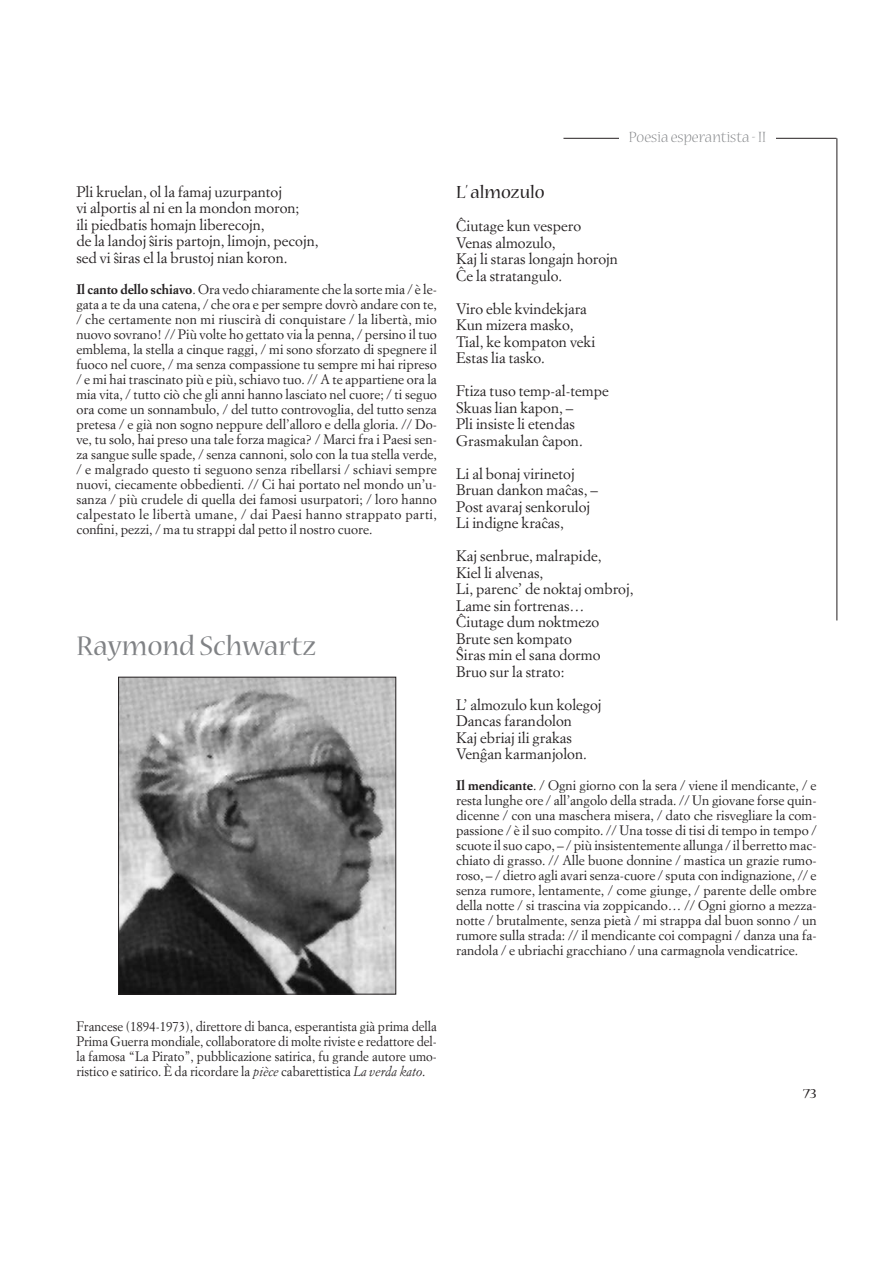
<style>
.page{position:relative;width:893px;height:1263px;background:#fff}
.page>*{position:absolute;margin:0;border:0;box-sizing:border-box;transform-origin:0 0}
.t1{font:30px "Nueva Std";color:#808285}
.t2{font:19.5px "Nueva Std";color:#231f20}
.t3{font:300 16.5px "Nueva Std";color:#808285}
.t4{font:15px/16.5px "Simoncini Garamond";color:#231f20}
.t5{font:15px "Nueva Std";color:#231f20;scale:1.1 1}
.t6{font:13.5px/15px "Simoncini Garamond";color:#231f20;text-align:justify}
.t7{font:13.5px/15px "Simoncini Garamond";color:#231f20;text-align:justify;scale:.95 1}
.s1{font-weight:700}
.s2{font-style:italic}
</style>
<div class="page">
<hr style="left:563px;top:138px;width:273px;height:1px;background:#231f20">
<hr style="left:836px;top:138px;width:1px;height:482px;background:#231f20">
<div style="left:619px;top:131px;width:156px;height:18px;background:#fff"></div>
<img style="left:120px;top:679px;width:274px;height:314px">
<div style="left:118px;top:677px;width:278px;height:318px;border:1px solid #231f20"></div>
<p class="t4" style="left:76px;top:184px;width:244px">Pli kruelan, ol la famaj uzurpantoj<br>vi alportis al ni en la mondon moron;<br>ili piedbatis homajn liberecojn,<br>de la landoj sˆiris partojn, limojn, pecojn, sed vi sˆiras el la brustoj nian koron.</p>
<p class="t6" style="left:76px;top:282px;width:362px"><span class="s1">Il canto dello schiavo</span>. Ora vedo chiaramente che la sorte mia / è le&shy;gata a te da una catena, / che ora e per sempre dovrò andare con te, / che certamente non mi riuscirà di conquistare / la libertà, mio nuovo sovrano! // Più volte ho gettato via la penna, / persino il tuo emblema, la stella a cinque raggi, / mi sono sforzato di spegnere il fuoco nel cuore, / ma senza compassione tu sempre mi hai ripreso / e mi hai trascinato più e più, schiavo tuo. // A te appartiene ora la mia vita, / tutto ciò che gli anni hanno lasciato nel cuore; / ti seguo ora come un sonnambulo, / del tutto controvoglia, del tutto senza pretesa / e già non sogno neppure dell’alloro e della gloria. // Do&shy;ve, tu solo, hai preso una tale forza magica? / Marci fra i Paesi sen&shy;za sangue sulle spade, / senza cannoni, solo con la tua stella verde, / e malgrado questo ti seguono senza ribellarsi / schiavi sempre nuovi, ciecamente obbedienti. // Ci hai portato nel mondo un’u&shy;sanza / più crudele di quella dei famosi usurpatori; / loro hanno calpestato le libertà umane, / dai Paesi hanno strappato parti, confini, pezzi, / ma tu strappi dal petto il nostro cuore.</p>
<h1 class="t1" style="left:76px;top:633px;width:241px">Raymond Schwartz</h1>
<p class="t3" style="left:629px;top:131px;width:139px">Poesia esperantista - II</p>
<h2 class="t2" style="left:456px;top:184px;width:90px">L’ almozulo</h2>
<p class="t4" style="left:456px;top:219px;width:163px">Cˆ iutage kun vespero<br>Venas almozulo,<br>Kaj li staras longajn horojn<br>Cˆ e la stratangulo.</p>
<p class="t4" style="left:456px;top:301px;width:141px">Viro eble kvindekjara<br>Kun mizera masko,<br>Tial, ke kompaton veki<br>Estas lia tasko.</p>
<p class="t4" style="left:456px;top:384px;width:154px">Ftiza tuso temp-al-tempe<br>Skuas lian kapon, –<br>Pli insiste li etendas<br>Grasmakulan cˆapon.</p>
<p class="t4" style="left:456px;top:466px;width:143px">Li al bonaj virinetoj<br>Bruan dankon macˆas, –<br>Post avaraj senkoruloj<br>Li indigne kracˆas,</p>
<p class="t4" style="left:456px;top:549px;width:179px">Kaj senbrue, malrapide,<br>Kiel li alvenas,<br>Li, parenc’ de noktaj ombroj,<br>Lame sin fortrenas…<br>Cˆ iutage dum noktmezo<br>Brute sen kompato<br>Sˆiras min el sana dormo<br>Bruo sur la strato:</p>
<p class="t4" style="left:456px;top:697px;width:147px">L’ almozulo kun kolegoj<br>Dancas farandolon<br>Kaj ebriaj ili grakas<br>Vengˆan karmanjolon.</p>
<p class="t6" style="left:456px;top:779px;width:362px"><span class="s1">Il mendicante</span>. / Ogni giorno con la sera / viene il mendicante, / e resta lunghe ore / all’angolo della strada. // Un giovane forse quin&shy;dicenne / con una maschera misera, / dato che risvegliare la com&shy;passione / è il suo compito. // Una tosse di tisi di tempo in tempo / scuote il suo capo, – / più insistentemente allunga / il berretto mac&shy;chiato di grasso. // Alle buone donnine / mastica un grazie rumo&shy;roso, – / dietro agli avari senza-cuore / sputa con indignazione, // e senza rumore, lentamente, / come giunge, / parente delle ombre della notte / si trascina via zoppicando… // Ogni giorno a mezza&shy;notte / brutalmente, senza pietà / mi strappa dal buon sonno / un rumore sulla strada: // il mendicante coi compagni / danza una fa&shy;randola / e ubriachi gracchiano / una carmagnola vendicatrice.</p>
<p class="t7" style="left:76px;top:1020px;width:381px">Francese (1894-1973), direttore di banca, esperantista già prima della Prima Guerra mondiale, collaboratore di molte riviste e redattore del&shy;la famosa “La Pirato”, pubblicazione satirica, fu grande autore umo&shy;ristico e satirico. È da ricordare la <span class="s2">pièce</span> cabarettistica <span class="s2">La verda kato</span>.</p>
<p class="t5" style="left:803px;top:1087px;width:14px">73</p>
</div>
